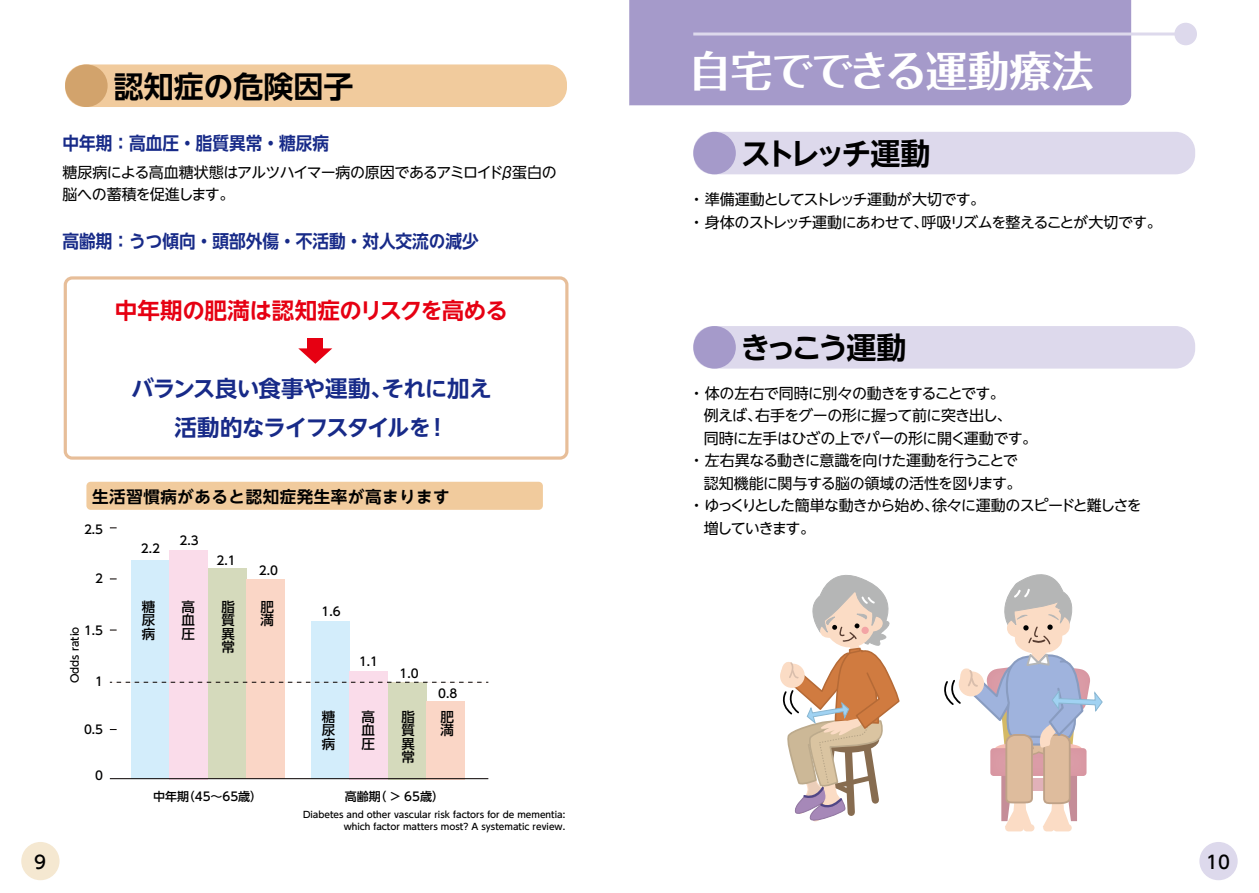
<style>
.page{position:relative;width:1259px;height:893px;background:#fff}
.page>*{position:absolute;margin:0;border:0;box-sizing:border-box;transform-origin:0 0}
.t1{font:700 42px "Folk Pro";letter-spacing:-.03em;color:#fff}
.t2{font:700 30px "UD Shin Go NT Pr 6 N De";color:#000}
.t3{font:700 30px "UD Shin Go NT Pr 6 N De";letter-spacing:-.135em;color:#000}
.t4{font:700 30px "UD Shin Go NT Pr 6 N De";letter-spacing:-.02em;color:#000}
.t5{font:700 22.5px/39px "UD Shin Go NT Pr 6 N De";letter-spacing:-.04em;color:#172a88;text-align:center}
.t6{font:700 22.5px "UD Shin Go NT Pr 6 N De";letter-spacing:-.02em;color:#e60012}
.t7{font:700 18px "UD Shin Go NT Pr 6 N De";color:#172a88;scale:.93 1}
.t8{font:500 18px "UD Shin Go NT Pr 6 N";color:#000}
.t9{font:700 16.5px "UD Shin Go NT Pr 6 N De";letter-spacing:.035em;color:#000}
.t10{font:15px/22.5px "UD Shin Go NT Pr 6 N";letter-spacing:-.05em;color:#000}
.t11{font:15px "UD Shin Go NT Pr 6 N";letter-spacing:-.075em;color:#000}
.t12{font:15px "UD Shin Go NT Pr 6 N";letter-spacing:-.03em;color:#000}
.t13{font:15px "UD Shin Go NT Pr 6 N";letter-spacing:-.025em;color:#000}
.t14{font:15px "UD Shin Go NT Pr 6 N";letter-spacing:-.095em;color:#000}
.t15{font:500 13.5px/13.5px "UD Shin Go NT Pr 6 N";color:#000;text-align:justify}
.t16{font:500 12px "UD Shin Go NT Pr 6 N";color:#000}
.t17{font:500 10.5px "UD Shin Go NT Pr 6 N";color:#000}
.t18{font:500 9px/12px "UD Shin Go NT Pr 6 N";color:#000;text-align:right}
</style>
<div class="page">
<div style="left:1199px;top:842px;width:38px;height:38px;background:#ddd9ec;border-radius:50%"></div>
<div style="left:630px;top:0;width:501px;height:105px;background:#a59aca"></div>
<div style="left:693px;top:132px;width:502px;height:42px;background:#ddd9ec;border-radius:20px"></div>
<div style="left:693px;top:132px;width:43px;height:42px;background:#a59aca;border-radius:50%"></div>
<div style="left:693px;top:326px;width:502px;height:43px;background:#ddd9ec;border-radius:20px"></div>
<div style="left:693px;top:326px;width:43px;height:43px;background:#a59aca;border-radius:50%"></div>
<hr style="left:693px;top:33px;width:493px;height:3px;background:#ddd9ec">
<div style="left:1174px;top:23px;width:23px;height:22px;background:#ddd9ec;border-radius:50%"></div>
<div style="left:680px;top:448px;width:39px;height:38px;border:2px dashed #fff;border-radius:50%"></div>
<svg style="left:944px;top:574px;width:159px;height:256px"></svg>
<div style="left:1023px;top:824px;width:11px;height:7px;background:#fbdcc5;border-radius:4px"></div>
<div style="left:1043px;top:824px;width:11px;height:7px;background:#fbdcc5;border-radius:4px"></div>
<div style="left:1053px;top:824px;width:18px;height:7px;background:#fbdcc5;border-radius:4px"></div>
<div style="left:1005px;top:824px;width:19px;height:7px;background:#fbdcc5;border-radius:4px"></div>
<svg style="left:780px;top:575px;width:120px;height:247px"></svg>
<div style="left:131px;top:560px;width:38px;height:219px;background:#d3edfb"></div>
<div style="left:169px;top:550px;width:39px;height:229px;background:#fadcea"></div>
<div style="left:208px;top:568px;width:38px;height:211px;background:#d5dabc"></div>
<div style="left:246px;top:580px;width:39px;height:199px;background:#fad6c6"></div>
<div style="left:311px;top:621px;width:38px;height:158px;background:#d3edfb"></div>
<div style="left:349px;top:671px;width:39px;height:108px;background:#fadcea"></div>
<div style="left:388px;top:682px;width:38px;height:97px;background:#d5dabc"></div>
<div style="left:426px;top:701px;width:39px;height:78px;background:#fad6c6"></div>
<div style="left:21px;top:842px;width:39px;height:38px;background:#f5e8d1;border-radius:50%"></div>
<svg style="left:629px;top:0;width:1px;height:105px"></svg>
<div style="left:65px;top:64px;width:502px;height:43px;background:#f1cb9d;border-radius:20px"></div>
<div style="left:65px;top:64px;width:43px;height:43px;background:#d2a36c;border-radius:50%"></div>
<div style="left:64px;top:276px;width:504px;height:184px;border:3px solid #e7be99;border-radius:7px"></div>
<svg style="left:298px;top:348px;width:34px;height:16px"></svg>
<div style="left:307px;top:338px;width:16px;height:12px;background:#e60012"></div>
<svg style="left:110px;top:682px;width:378px;height:1px"></svg>
<hr style="left:110px;top:778px;width:378px;height:1px;background:#040000">
<div style="left:86px;top:482px;width:457px;height:28px;background:#f1cb9d;border-radius:4px"></div>
<h2 class="t2" style="left:114px;top:62px;width:241px">認知症の危険因子</h2>
<p class="t7" style="left:62px;top:129px;width:288px">中年期：高血圧・脂質異常・糖尿病</p>
<p class="t10" style="left:62px;top:160px;width:496px">糖尿病による高血糖状態はアルツハイマー病の原因であるアミロイドβ蛋白の脳への蓄積を促進します。</p>
<p class="t7" style="left:62px;top:226px;width:449px">高齢期：うつ傾向・頭部外傷・不活動・対人交流の減少</p>
<h3 class="t6" style="left:115px;top:293px;width:395px">中年期の肥満は認知症のリスクを高める</h3>
<p class="t8" style="left:34px;top:848px;width:13px">9</p>
<h3 class="t5" style="left:131px;top:369px;width:361px">バランス良い食事や運動、それに加え活動的なライフスタイルを！</h3>
<p class="t9" style="left:92px;top:483px;width:359px">生活習慣病があると認知症発生率が高まります</p>
<p class="t16" style="left:84px;top:520px;width:21px">2.5</p>
<p class="t16" style="left:95px;top:569px;width:9px">2</p>
<p class="t16" style="left:84px;top:621px;width:21px">1.5</p>
<p class="t17" style="left:66px;top:683px;width:58px;rotate:-90deg">Odds ratio</p>
<p class="t16" style="left:95px;top:672px;width:9px">1</p>
<p class="t16" style="left:84px;top:719px;width:21px">0.5</p>
<p class="t16" style="left:95px;top:765px;width:9px">0</p>
<p class="t16" style="left:141px;top:539px;width:21px">2.2</p>
<p class="t16" style="left:180px;top:531px;width:21px">2.3</p>
<p class="t16" style="left:216px;top:551px;width:21px">2.1</p>
<p class="t16" style="left:259px;top:561px;width:21px">2.0</p>
<p class="t15" style="left:142px;top:599px;width:15px">糖尿病</p>
<p class="t15" style="left:181px;top:599px;width:15px">高血圧</p>
<p class="t15" style="left:221px;top:599px;width:15px">脂質異常</p>
<p class="t15" style="left:260px;top:599px;width:15px">肥満</p>
<p class="t16" style="left:321px;top:601px;width:21px">1.6</p>
<p class="t16" style="left:359px;top:652px;width:21px">1.1</p>
<p class="t16" style="left:399px;top:663px;width:21px">1.0</p>
<p class="t16" style="left:438px;top:684px;width:21px">0.8</p>
<p class="t15" style="left:322px;top:710px;width:15px">糖尿病</p>
<p class="t15" style="left:361px;top:710px;width:15px">高血圧</p>
<p class="t15" style="left:401px;top:710px;width:15px">脂質異常</p>
<p class="t15" style="left:440px;top:710px;width:15px">肥満</p>
<p class="t16" style="left:153px;top:786px;width:111px">中年期（45～65歳）</p>
<p class="t16" style="left:345px;top:786px;width:101px">高齢期（ ＞ 65歳）</p>
<p class="t18" style="left:303px;top:808px;width:264px">Diabetes and other vascular risk factors for de mementia: which factor matters most? A systematic review.</p>
<h1 class="t1" style="left:689px;top:35px;width:406px">自宅でできる運動療法</h1>
<h2 class="t3" style="left:741px;top:129px;width:191px">ストレッチ運動</h2>
<p class="t10" style="left:689px;top:188px;width:474px">・ 準備運動としてストレッチ運動が大切です。<br>・ 身体のストレッチ運動にあわせて、呼吸リズムを整えることが大切です。</p>
<h2 class="t4" style="left:740px;top:323px;width:168px">きっこう運動</h2>
<p class="t10" style="left:689px;top:381px;width:317px">・ 体の左右で同時に別々の動きをすることです。</p>
<p class="t10" style="left:703px;top:404px;width:310px">例えば、右手をグーの形に握って前に突き出し、</p>
<p class="t12" style="left:703px;top:426px;width:335px">同時に左手はひざの上でパーの形に開く運動です。</p>
<p class="t10" style="left:689px;top:449px;width:330px">・ 左右異なる動きに意識を向けた運動を行うことで</p>
<p class="t13" style="left:703px;top:471px;width:319px">認知機能に関与する脳の領域の活性を図ります。</p>
<p class="t11" style="left:689px;top:494px;width:454px">・ ゆっくりとした簡単な動きから始め、徐々に運動のスピードと難しさを</p>
<p class="t14" style="left:703px;top:516px;width:113px">増していきます。</p>
<p class="t8" style="left:1206px;top:848px;width:25px">10</p>
</div>
